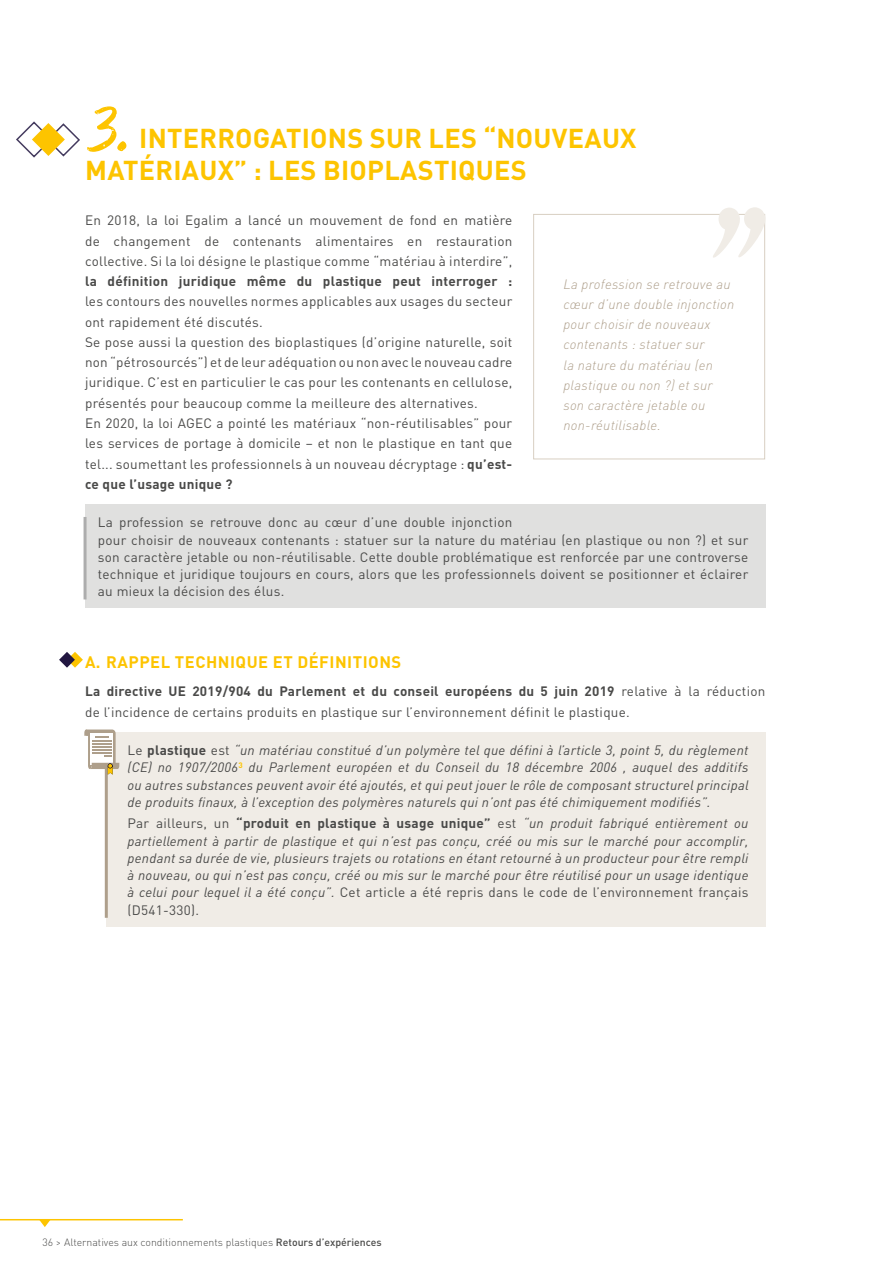
<style>
.page{position:relative;width:893px;height:1263px;background:#fff}
.page>*{position:absolute;margin:0;border:0;box-sizing:border-box;transform-origin:0 0}
.t1{font:75px "Subroc";color:#fdc400}
.t2{font:700 27px/31.5px "DINOT";letter-spacing:.01em;color:#fdc400}
.t3{font:700 16.5px "DINOT";letter-spacing:.03em;color:#fdc400}
.t4{font:13.5px/20.2px "DINOT";letter-spacing:.02em;color:#4a4a49}
.t5{font:italic 13.5px/17.2px "DINOT";letter-spacing:.02em;color:#4a4a49;text-align:justify}
.t6{font:italic 300 13.5px/20.2px "DINOT";letter-spacing:.02em;color:#ae9f8b}
.t7{font:700 13.5px "DINOT";letter-spacing:.02em;color:#4a4a49}
.t8{font:300 10.5px "DINOT";color:#4a4a49}
.s1{font-weight:700}
.s2{font-style:normal}
.s3{font-weight:700;font-style:normal}
.s4{font-weight:500}
</style>
<div class="page">
<div style="left:85px;top:504px;width:680px;height:104px;background:#e0e0df"></div>
<hr style="left:84px;top:517px;width:3px;height:82px;background:#adadad">
<div style="left:106px;top:732px;width:659px;height:194px;background:#f0ece6"></div>
<hr style="left:105px;top:745px;width:3px;height:173px;background:#ae9f8b">
<svg style="left:16px;top:121px;width:64px;height:37px"></svg>
<svg style="left:59px;top:652px;width:24px;height:16px"></svg>
<svg style="left:84px;top:729px;width:35px;height:46px"></svg>
<div style="left:533px;top:214px;width:232px;height:245px;border:1px solid #d8cfc2"></div>
<svg style="left:712px;top:207px;width:54px;height:51px"></svg>
<hr style="left:0;top:1219px;width:183px;height:1px;background:#fdc400">
<svg style="left:39px;top:1220px;width:11px;height:7px"></svg>
<h1 class="t1" style="left:85px;top:84px;width:47px">3.</h1>
<h2 class="t2" style="left:85px;top:122px;width:553px;text-indent:54px">INTERROGATIONS SUR LES “NOUVEAUX<br>MATÉRIAUX” : LES BIOPLASTIQUES</h2>
<p class="t4" style="left:85px;top:210px;width:429px;text-align:justify">En 2018, la loi Egalim a lancé un mouvement de fond en matière de changement de contenants alimentaires en restauration collective. Si la loi désigne le plastique comme “matériau à interdire”,</p>
<p class="t7" style="left:85px;top:272px;width:429px">la définition juridique même du plastique peut interroger :</p>
<p class="t4" style="left:85px;top:291px;width:429px">les contours des nouvelles normes applicables aux usages du secteur ont rapidement été discutés.<br>Se pose aussi la question des bioplastiques (d’origine naturelle, soit non “pétrosourcés”) et de leur adéquation ou non avec le nouveau cadre juridique. C’est en particulier le cas pour les contenants en cellulose, présentés pour beaucoup comme la meilleure des alternatives.<br>En 2020, la loi AGEC a pointé les matériaux “non-réutilisables” pour les services de portage à domicile – et non le plastique en tant que tel... soumettant les professionnels à un nouveau décryptage : <span class="s1">qu’est&shy;ce que l’usage unique ?</span></p>
<p class="t4" style="left:98px;top:513px;width:652px;line-height:17.2px">La profession se retrouve donc au cœur d’une double injonction<br>pour choisir de nouveaux contenants : statuer sur la nature du matériau (en plastique ou non ?) et sur son caractère jetable ou non-réutilisable. Cette double problématique est renforcée par une controverse technique et juridique toujours en cours, alors que les professionnels doivent se positionner et éclairer au mieux la décision des élus.</p>
<p class="t6" style="left:563px;top:273px;width:173px">La profession se retrouve au cœur d’une double injonction pour choisir de nouveaux contenants : statuer sur<br>la nature du matériau (en plastique ou non ?) et sur son caractère jetable ou non-réutilisable.</p>
<p class="t3" style="left:85px;top:650px;width:318px">A. RAPPEL TECHNIQUE ET DÉFINITIONS</p>
<p class="t4" style="left:85px;top:681px;width:682px"><span class="s1">La directive UE 2019/904 du Parlement et du conseil européens du 5 juin 2019</span> relative à la réduction de l’incidence de certains produits en plastique sur l’environnement définit le plastique.</p>
<p class="t5" style="left:128px;top:741px;width:622px"><span class="s2">Le</span> <span class="s3">plastique</span> <span class="s2">est</span> “un matériau constitué d’un polymère tel que défini à l’article 3, point 5, du règlement (CE) no 1907/2006<sup>3</sup> du Parlement européen et du Conseil du 18 décembre 2006 , auquel des additifs ou autres substances peuvent avoir été ajoutés, et qui peut jouer le rôle de composant structurel principal de produits finaux, à l’exception des polymères naturels qui n’ont pas été chimiquement modifiés”.</p>
<p class="t5" style="left:128px;top:814px;width:622px"><span class="s2">Par ailleurs, un</span> <span class="s3">“produit en plastique à usage unique”</span> <span class="s2">est</span> “un produit fabriqué entièrement ou partiellement à partir de plastique et qui n’est pas conçu, créé ou mis sur le marché pour accomplir, pendant sa durée de vie, plusieurs trajets ou rotations en étant retourné à un producteur pour être rempli à nouveau, ou qui n’est pas conçu, créé ou mis sur le marché pour être réutilisé pour un usage identique à celui pour lequel il a été conçu”. <span class="s2">Cet article a été repris dans le code de l’environnement français (D541-330).</span></p>
<p class="t8" style="left:43px;top:1235px;width:341px">36 &gt; Alternatives aux conditionnements plastiques <span class="s4">Retours d’expériences</span></p>
</div>
